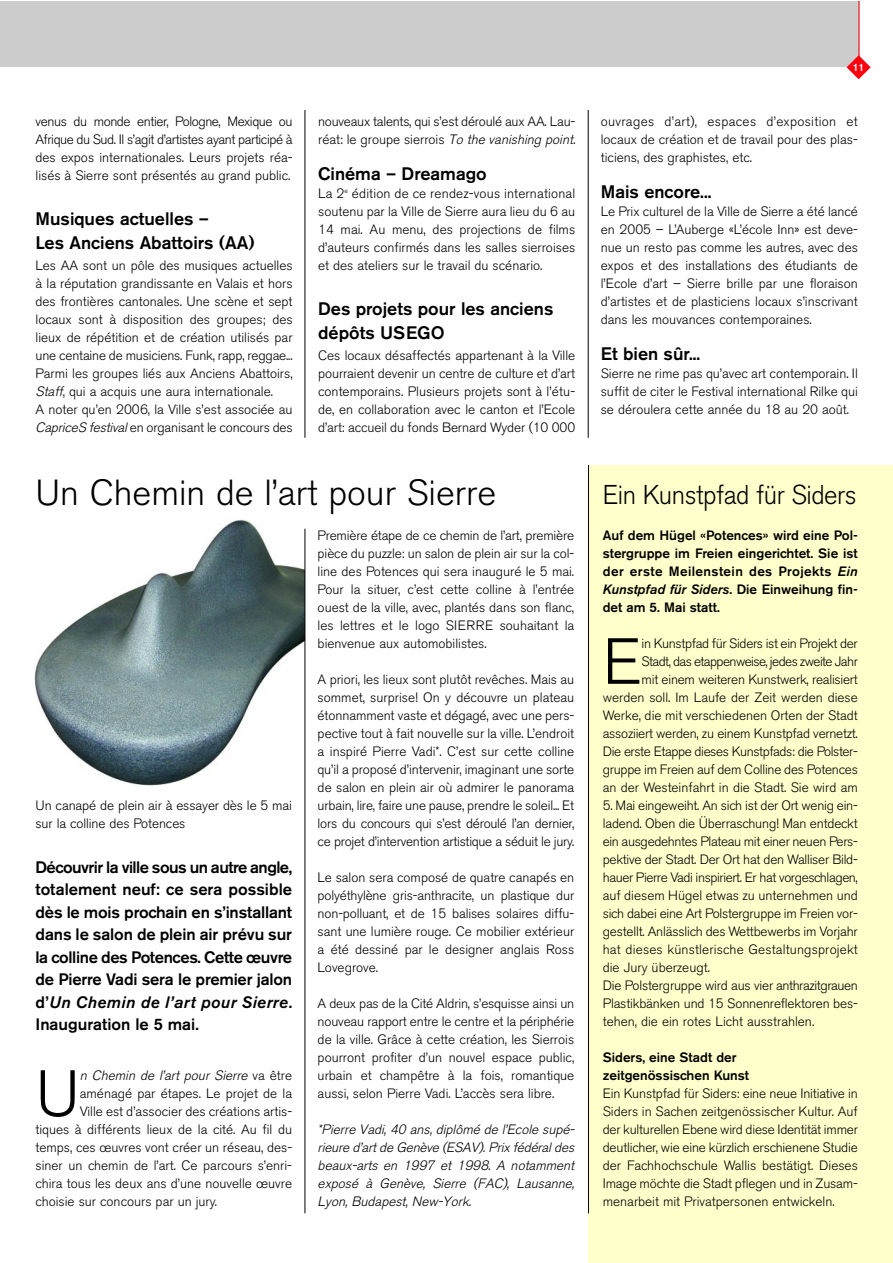
<style>
.page{position:relative;width:893px;height:1263px;background:#fff}
.page>*{position:absolute;margin:0;border:0;box-sizing:border-box;transform-origin:0 0}
.t1{font:300 64.5px "Akzidenz Grotesk BE";color:#000}
.t2{font:300 36px "Akzidenz Grotesk BE";color:#000}
.t3{font:300 27px "Akzidenz Grotesk BE";letter-spacing:-.02em;color:#000;scale:.95 1}
.t4{font:500 18px/24px "Akzidenz Grotesk BE";color:#000}
.t5{font:500 16.5px/22.5px "Akzidenz Grotesk BE";letter-spacing:-.01em;color:#000;text-align:justify}
.t6{font:300 13.5px/18px "Akzidenz Grotesk BE";color:#000;text-align:justify}
.t7{font:300 13.5px/18px "Akzidenz Grotesk BE";letter-spacing:-.02em;color:#000;text-align:right}
.t8{font:italic 300 13.5px/18px "Akzidenz Grotesk BE";color:#000;text-align:justify}
.t9{font:500 13.5px/18px "Akzidenz Grotesk BE";color:#000;text-align:justify}
.t10{font:500 10.5px "Akzidenz Grotesk BE";color:#fff}
.s1{font-style:italic}
.s2{font-style:normal}
</style>
<div class="page">
<div style="left:588px;top:465px;width:304px;height:798px;background:#ffc"></div>
<div style="left:0;top:2px;width:859px;height:65px;background:#ccc"></div>
<svg style="left:846px;top:55px;width:24px;height:24px"></svg>
<hr style="left:858px;top:2px;width:1px;height:65px;background:#ff000f">
<hr style="left:305px;top:110px;width:1px;height:328px;background:#000">
<hr style="left:588px;top:110px;width:1px;height:328px;background:#000">
<img style="left:34px;top:519px;width:270px;height:267px">
<hr style="left:305px;top:529px;width:1px;height:684px;background:#000">
<hr style="left:588px;top:465px;width:1px;height:748px;background:#000">
<p class="t6" style="left:36px;top:114px;width:258px">venus du monde entier, Pologne, Mexique ou Afrique du Sud. Il s’agit d’artistes ayant participé à des expos internationales. Leurs projets réa&shy;lisés à Sierre sont présentés au grand public.</p>
<h3 class="t4" style="left:36px;top:208px;width:221px">Musiques actuelles –<br>Les Anciens Abattoirs (AA)</h3>
<p class="t6" style="left:36px;top:258px;width:258px;text-align:left">Les AA sont un pôle des musiques actuelles à la réputation grandissante en Valais et hors des frontières cantonales. Une scène et sept locaux sont à disposition des groupes; des lieux de répétition et de création utilisés par une centaine de musiciens. Funk, rapp, reggae...<br>Parmi les groupes liés aux Anciens Abattoirs, <span class="s1">Staff</span>, qui a acquis une aura internationale.<br>A noter qu’en 2006, la Ville s’est associée au <span class="s1">CapriceS festival</span>en organisant le concours des</p>
<p class="t6" style="left:318px;top:114px;width:261px">nouveaux talents, qui s’est déroulé aux AA. Lau&shy;réat: le groupe sierrois <span class="s1">To the vanishing point.</span></p>
<h3 class="t4" style="left:318px;top:163px;width:170px">Cinéma – Dreamago</h3>
<p class="t6" style="left:318px;top:186px;width:258px">La 2<sup>e</sup> édition de ce rendez-vous international soutenu par la Ville de Sierre aura lieu du 6 au 14 mai. Au menu, des projections de films d’auteurs confirmés dans les salles sierroises et des ateliers sur le travail du scénario.</p>
<h3 class="t4" style="left:318px;top:298px;width:237px">Des projets pour les anciens dépôts USEGO</h3>
<p class="t6" style="left:318px;top:348px;width:258px">Ces locaux désaffectés appartenant à la Ville pourraient devenir un centre de culture et d’art contemporains. Plusieurs projets sont à l’étu&shy;de, en collaboration avec le canton et l’Ecole d’art: accueil du fonds Bernard Wyder (10 000</p>
<h2 class="t2" style="left:36px;top:480px;width:462px">Un Chemin de l’art pour Sierre</h2>
<p class="t6" style="left:36px;top:798px;width:258px">Un canapé de plein air à essayer dès le 5 mai sur la colline des Potences</p>
<p class="t5" style="left:36px;top:857px;width:258px">Découvrir la ville sous un autre angle, totalement neuf: ce sera possible dès le mois prochain en s’installant dans le salon de plein air prévu sur la colline des Potences. Cette œuvre de Pierre Vadi sera le premier jalon d’<span class="s1">Un Chemin de l’art pour Sierre</span>.<br>Inauguration le 5 mai.</p>
<h1 class="t1" style="left:36px;top:1070px;width:46px">U</h1>
<p class="t8" style="left:80px;top:1068px;width:214px">n Chemin de l’art pour Sierre <span class="s2">v a ê t r e</span></p>
<p class="t6" style="left:80px;top:1086px;width:214px">aménagé par étapes. Le projet de la</p>
<p class="t6" style="left:80px;top:1104px;width:214px">Ville est d’associer des créations artis-</p>
<p class="t6" style="left:36px;top:1122px;width:258px">tiques à différents lieux de la cité. Au fil du</p>
<p class="t6" style="left:36px;top:1140px;width:258px">temps, ces œuvres vont créer un réseau, des-</p>
<p class="t6" style="left:36px;top:1158px;width:258px">siner un chemin de l’art. Ce parcours s’enri-</p>
<p class="t6" style="left:36px;top:1176px;width:258px">chira tous les deux ans d’une nouvelle œuvre</p>
<p class="t6" style="left:36px;top:1194px;width:183px">choisie sur concours par un jury.</p>
<p class="t6" style="left:317px;top:528px;width:258px">Première étape de ce chemin de l’art, première pièce du puzzle: un salon de plein air sur la col&shy;line des Potences qui sera inauguré le 5 mai.<br>Pour la situer, c’est cette colline à l’entrée ouest de la ville, avec, plantés dans son flanc, les lettres et le logo SIERRE souhaitant la bienvenue aux automobilistes.</p>
<p class="t6" style="left:317px;top:672px;width:258px">A priori, les lieux sont plutôt revêches. Mais au sommet, surprise! On y découvre un plateau étonnamment vaste et dégagé, avec une pers&shy;pective tout à fait nouvelle sur la ville. L’endroit a inspiré Pierre Vadi*. C’est sur cette colline qu’il a proposé d’intervenir, imaginant une sorte de salon en plein air où admirer le panorama urbain, lire, faire une pause, prendre le soleil... Et lors du concours qui s’est déroulé l’an dernier, ce projet d’intervention artistique a séduit le jury.</p>
<p class="t6" style="left:317px;top:870px;width:258px">Le salon sera composé de quatre canapés en polyéthylène gris-anthracite, un plastique dur non-polluant, et de 15 balises solaires diffu&shy;sant une lumière rouge. Ce mobilier extérieur a été dessiné par le designer anglais Ross Lovegrove.</p>
<p class="t6" style="left:317px;top:996px;width:258px">A deux pas de la Cité Aldrin, s’esquisse ainsi un nouveau rapport entre le centre et la périphérie de la ville. Grâce à cette création, les Sierrois pourront profiter d’un nouvel espace public, urbain et champêtre à la fois, romantique aussi, selon Pierre Vadi. L’accès sera libre.</p>
<p class="t8" style="left:317px;top:1122px;width:261px">*Pierre Vadi, 40 ans, diplômé de l’Ecole supé&shy;rieure d’artde Genève (ESAV).Prix fédéraldes beaux-arts en 1997 et 1998. A notamment exposé à Genève, Sierre (FAC), Lausanne, Lyon, Budapest, New-York.</p>
<p class="t10" style="left:852px;top:63px;width:13px">11</p>
<p class="t6" style="left:600px;top:114px;width:258px">ouvrages d’art), espaces d’exposition et locaux de création et de travail pour des plas&shy;ticiens, des graphistes, etc.</p>
<h3 class="t4" style="left:600px;top:181px;width:112px">Mais encore...</h3>
<p class="t6" style="left:600px;top:204px;width:258px">Le Prix culturel de la Ville de Sierre a été lancé en 2005 – L’Auberge «L’école Inn» est deve&shy;nue un resto pas comme les autres, avec des expos et des installations des étudiants de l’Ecole d’art – Sierre brille par une floraison d’artistes et de plasticiens locaux s’inscrivant dans les mouvances contemporaines.</p>
<h3 class="t4" style="left:600px;top:343px;width:101px">Et bien sûr...</h3>
<p class="t6" style="left:600px;top:366px;width:258px">Sierre ne rime pas qu’avec art contemporain. Il suffit de citer le Festival international Rilke qui se déroulera cette année du 18 au 20 août.</p>
<h3 class="t3" style="left:602px;top:485px;width:268px">Ein Kunstpfad für Siders</h3>
<p class="t9" style="left:602px;top:527px;width:256px">Auf dem Hügel «Potences» wird eine Pol&shy;stergruppe im Freien eingerichtet. Sie ist der erste Meilenstein des Projekts <span class="s1">Ein Kunstpfad für Siders</span>. Die Einweihung fin&shy;det am 5. Mai statt.</p>
<h1 class="t1" style="left:602px;top:638px;width:40px">E</h1>
<p class="t7" style="left:602px;top:636px;width:256px">in Kunstpfad für Siders ist ein Projekt der<br>Stadt, das etappenweise, jedes zweite Jahr<br>mit einem weiteren Kunstwerk, realisiert werden soll. Im Laufe der Zeit werden diese Werke, die mit verschiedenen Orten der Stadt assoziiert werden, zu einem Kunstpfad vernetzt.<br>Die erste Etappe dieses Kunstpfads: die Polster&shy;gruppe im Freien auf dem Colline des Potences an der Westeinfahrt in die Stadt. Sie wird am</p>
<p class="t6" style="left:602px;top:798px;width:256px;text-align:left">5. Mai eingeweiht. An sich ist der Ort wenig ein&shy;ladend. Oben die Überraschung! Man entdeckt ein ausgedehntes Plateau mit einer neuen Pers&shy;pektive der Stadt. Der Ort hat den Walliser Bild&shy;hauer Pierre Vadi inspiriert. Er hat vorgeschlagen, auf diesem Hügel etwas zu unternehmen und sich dabei eine Art Polstergruppe im Freien vor&shy;gestellt. Anlässlich des Wettbewerbs im Vorjahr hat dieses künstlerische Gestaltungsprojekt die Jury überzeugt.<br>Die Polstergruppe wird aus vier anthrazitgrauen Plastikbänken und 15 Sonnenreflektoren bes&shy;tehen, die ein rotes Licht ausstrahlen.</p>
<p class="t9" style="left:602px;top:1049px;width:148px">Siders, eine Stadt der zeitgenössischen Kunst</p>
<p class="t6" style="left:602px;top:1086px;width:256px">Ein Kunstpfad für Siders: eine neue Initiative in Siders in Sachen zeitgenössischer Kultur. Auf der kulturellen Ebene wird diese Identität immer deutlicher, wie eine kürzlich erschienene Studie der Fachhochschule Wallis bestätigt. Dieses Image möchte die Stadt pflegen und in Zusam&shy;menarbeit mit Privatpersonen entwickeln.</p>
</div>
